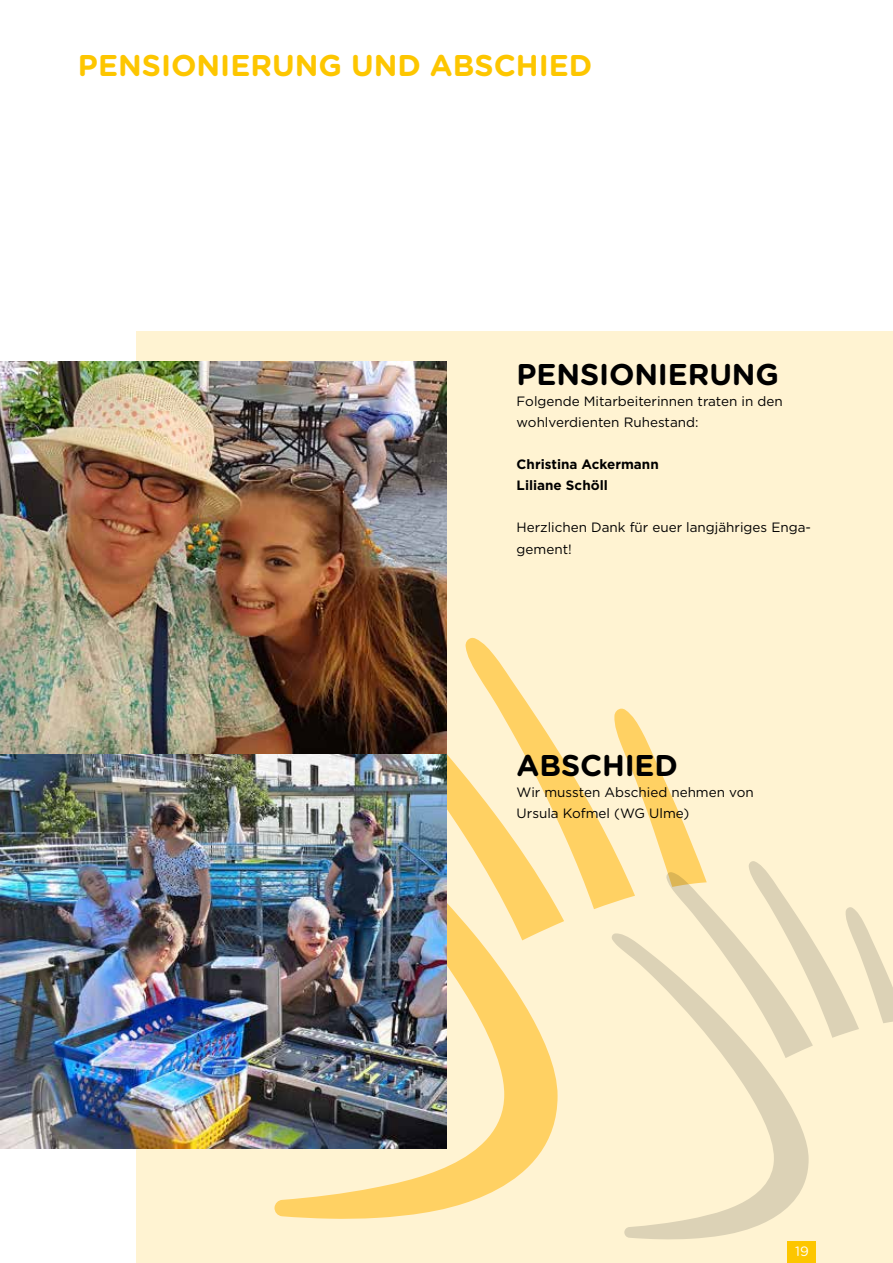
<style>
.page{position:relative;width:893px;height:1263px;background:#fff}
.page>*{position:absolute;margin:0;border:0;box-sizing:border-box;transform-origin:0 0}
.t1{font:700 30px "Gotham Rounded";color:#fdc600}
.t2{font:700 30px "Gotham Rounded";letter-spacing:-.005em;color:#000}
.t3{font:13.5px/21px "Gotham";color:#000}
.t4{font:700 13.5px/21px "Gotham";color:#000}
.t5{font:13.5px "Gotham Rounded";color:#fff}
</style>
<div class="page">
<div style="left:136px;top:332px;width:757px;height:931px;background:#fff3d2"></div>
<svg style="left:254px;top:638px;width:445px;height:581px"></svg>
<svg style="left:611px;top:861px;width:282px;height:378px"></svg>
<div style="left:787px;top:1242px;width:29px;height:21px;background:#fdc600"></div>
<img style="left:0;top:361px;width:446px;height:787px">
<h1 class="t1" style="left:78px;top:44px;width:516px">PENSIONIERUNG UND ABSCHIED</h1>
<h1 class="t2" style="left:517px;top:353px;width:264px">PENSIONIERUNG</h1>
<p class="t3" style="left:517px;top:391px;width:268px">Folgende Mitarbeiterinnen traten in den wohlverdienten Ruhestand:</p>
<p class="t4" style="left:517px;top:454px;width:144px">Christina Ackermann<br>Liliane Schöll</p>
<p class="t3" style="left:517px;top:517px;width:296px">Herzlichen Dank für euer langjähriges Enga&shy;gement!</p>
<h1 class="t2" style="left:517px;top:743px;width:163px">ABSCHIED</h1>
<p class="t3" style="left:517px;top:781px;width:239px">Wir mussten Abschied nehmen von<br>Ursula Kofmel (WG Ulme)</p>
<p class="t5" style="left:795px;top:1242px;width:15px">19</p>
</div>
